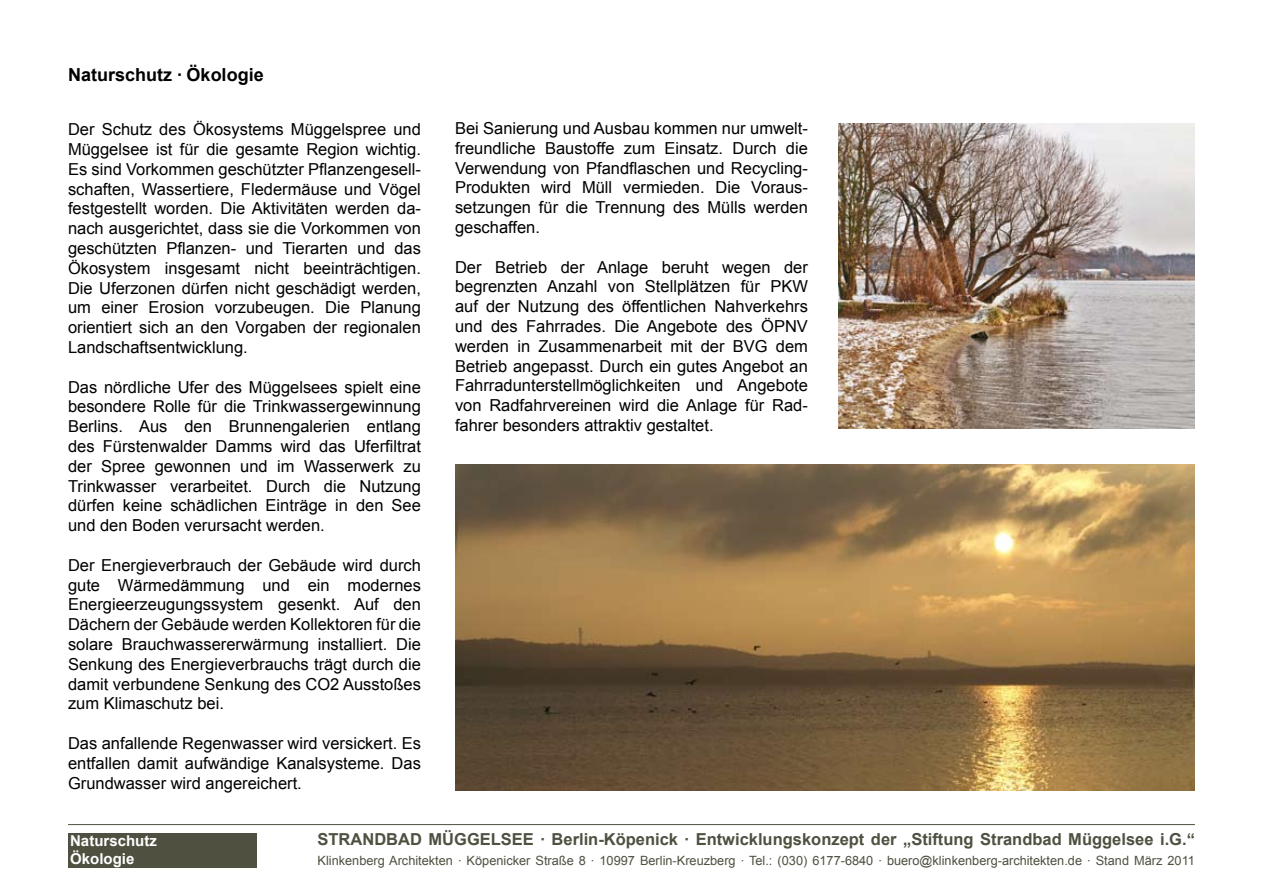
<style>
.page{position:relative;width:1263px;height:893px;background:#fff}
.page>*{position:absolute;margin:0;border:0;box-sizing:border-box;transform-origin:0 0}
.t1{font:700 18px "Arial";color:#000}
.t2{font:16.5px/19.8px "Arial";color:#000;text-align:justify}
.t3{font:700 16.5px "Arial";color:#4f5040}
.t4{font:700 15px/18px "Arial";color:#fff}
.t5{font:12.75px "Arial";color:#4f5040}
</style>
<div class="page">
<div style="left:68px;top:833px;width:189px;height:34px;background:#4f5040"></div>
<hr style="left:68px;top:824px;width:1127px;height:1px;background:#4f5040">
<img style="left:838px;top:123px;width:357px;height:305px">
<img style="left:455px;top:465px;width:740px;height:326px">
<p class="t1" style="left:68px;top:63px;width:197px">Naturschutz · Ökologie</p>
<p class="t2" style="left:68px;top:120px;width:354px">Der Schutz des Ökosystems Müggelspree und Müggelsee ist für die gesamte Region wichtig.<br>Es sind Vorkommen geschützter Pflanzengesell&shy;schaften, Wassertiere, Fledermäuse und Vögel festgestellt worden. Die Aktivitäten werden da&shy;nach ausgerichtet, dass sie die Vorkommen von geschützten Pflanzen- und Tierarten und das Ökosystem insgesamt nicht beeinträchtigen.<br>Die Uferzonen dürfen nicht geschädigt werden, um einer Erosion vorzubeugen. Die Planung orientiert sich an den Vorgaben der regionalen Landschaftsentwicklung.</p>
<p class="t2" style="left:68px;top:377px;width:354px">Das nördliche Ufer des Müggelsees spielt eine besondere Rolle für die Trinkwassergewinnung Berlins. Aus den Brunnengalerien entlang des Fürstenwalder Damms wird das Uferfiltrat der Spree gewonnen und im Wasserwerk zu Trinkwasser verarbeitet. Durch die Nutzung dürfen keine schädlichen Einträge in den See und den Boden verursacht werden.</p>
<p class="t2" style="left:68px;top:555px;width:354px">Der Energieverbrauch der Gebäude wird durch gute Wärmedämmung und ein modernes Energieerzeugungssystem gesenkt. Auf den Dächern der Gebäude werden Kollektoren für die solare Brauchwassererwärmung installiert. Die Senkung des Energieverbrauchs trägt durch die damit verbundene Senkung des CO2 Ausstoßes zum Klimaschutz bei.</p>
<p class="t2" style="left:68px;top:733px;width:354px">Das anfallende Regenwasser wird versickert. Es entfallen damit aufwändige Kanalsysteme. Das Grundwasser wird angereichert.</p>
<p class="t3" style="left:317px;top:828px;width:879px">STRANDBAD MÜGGELSEE · Berlin-Köpenick · Entwicklungskonzept der „Stiftung Strandbad Müggelsee i.G.“</p>
<p class="t5" style="left:317px;top:853px;width:879px">Klinkenberg Architekten · Köpenicker Straße 8 · 10997 Berlin-Kreuzberg · Tel.: (030) 6177-6840 · buero@klinkenberg-architekten.de · Stand März 2011</p>
<p class="t2" style="left:455px;top:119px;width:354px">Bei Sanierung und Ausbau kommen nur umwelt&shy;freundliche Baustoffe zum Einsatz. Durch die Verwendung von Pfandflaschen und Recycling-Produkten wird Müll vermieden. Die Voraus&shy;setzungen für die Trennung des Mülls werden geschaffen.</p>
<p class="t2" style="left:455px;top:257px;width:354px">Der Betrieb der Anlage beruht wegen der begrenzten Anzahl von Stellplätzen für PKW auf der Nutzung des öffentlichen Nahverkehrs und des Fahrrades. Die Angebote des ÖPNV werden in Zusammenarbeit mit der BVG dem Betrieb angepasst. Durch ein gutes Angebot an Fahrradunterstellmöglichkeiten und Angebote von Radfahrvereinen wird die Anlage für Rad&shy;fahrer besonders attraktiv gestaltet.</p>
<p class="t4" style="left:70px;top:832px;width:88px">Naturschutz<br>Ökologie</p>
</div>
